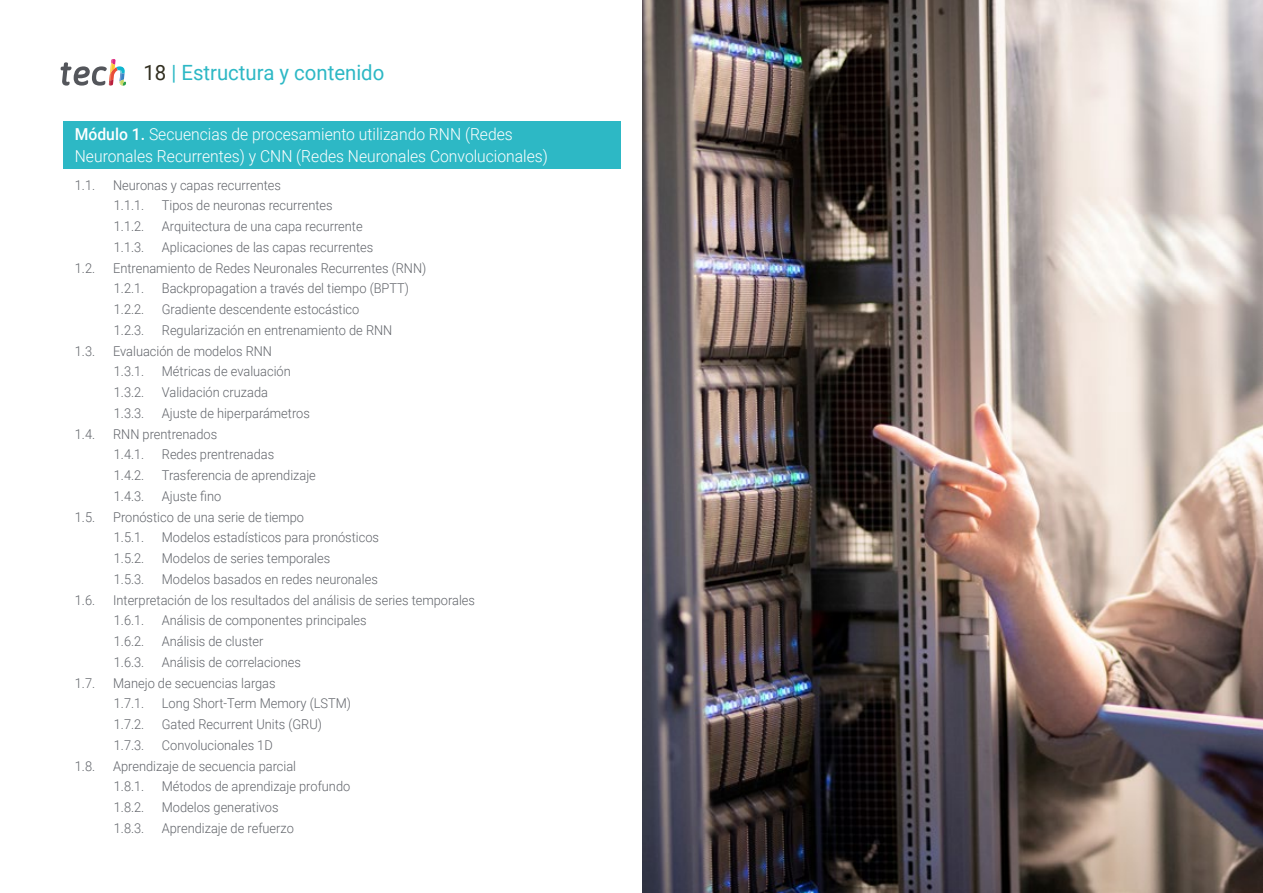
<style>
.page{position:relative;width:1263px;height:893px;background:#fff}
.page>*{position:absolute;margin:0;border:0;box-sizing:border-box;transform-origin:0 0}
.t1{font:21px "Roboto";color:#2db8c5}
.t2{font:300 16.5px/22.5px "Roboto";color:#fff;scale:.95 1}
.t3{font:300 13.5px/20.7px "Roboto";color:#61646a;scale:.95 1}
.s1{color:#312e20}
.s2{font-weight:500}
</style>
<div class="page">
<img style="left:642px;top:0;width:621px;height:893px">
<svg style="left:61px;top:59px;width:65px;height:27px"></svg>
<div style="left:64px;top:121px;width:557px;height:48px;background:#2db8c5"></div>
<h1 class="t1" style="left:144px;top:57px;width:242px"><span class="s1">18</span> | Estructura y contenido</h1>
<p class="t2" style="left:75px;top:122px;width:499px"><span class="s2">Módulo 1.</span> Secuencias de procesamiento utilizando RNN (Redes<br>Neuronales Recurrentes) y CNN (Redes Neuronales Convolucionales)</p>
<p class="t3" style="left:75px;top:174px;width:23px">1.1.</p>
<p class="t3" style="left:113px;top:174px;width:178px">Neuronas y capas recurrentes<br>1.1.1.</p>
<p class="t3" style="left:162px;top:195px;width:181px">Tipos de neuronas recurrentes</p>
<p class="t3" style="left:114px;top:215px;width:34px">1.1.2.</p>
<p class="t3" style="left:162px;top:215px;width:213px">Arquitectura de una capa recurrente</p>
<p class="t3" style="left:114px;top:236px;width:34px">1.1.3.</p>
<p class="t3" style="left:162px;top:236px;width:224px">Aplicaciones de las capas recurrentes</p>
<p class="t3" style="left:75px;top:257px;width:23px">1.2.</p>
<p class="t3" style="left:113px;top:257px;width:331px">Entrenamiento de Redes Neuronales Recurrentes (RNN)<br>1.2.1.</p>
<p class="t3" style="left:162px;top:278px;width:262px">Backpropagation a través del tiempo (BPTT)</p>
<p class="t3" style="left:114px;top:298px;width:34px">1.2.2.</p>
<p class="t3" style="left:162px;top:298px;width:209px">Gradiente descendente estocástico</p>
<p class="t3" style="left:114px;top:319px;width:34px">1.2.3.</p>
<p class="t3" style="left:162px;top:319px;width:244px">Regularización en entrenamiento de RNN</p>
<p class="t3" style="left:75px;top:340px;width:23px">1.3.</p>
<p class="t3" style="left:113px;top:340px;width:169px">Evaluación de modelos RNN<br>1.3.1.</p>
<p class="t3" style="left:162px;top:361px;width:137px">Métricas de evaluación</p>
<p class="t3" style="left:114px;top:381px;width:34px">1.3.2.</p>
<p class="t3" style="left:162px;top:381px;width:113px">Validación cruzada</p>
<p class="t3" style="left:114px;top:402px;width:34px">1.3.3.</p>
<p class="t3" style="left:162px;top:402px;width:157px">Ajuste de hiperparámetros</p>
<p class="t3" style="left:75px;top:423px;width:23px">1.4.</p>
<p class="t3" style="left:113px;top:423px;width:111px">RNN prentrenados<br>1.4.1.</p>
<p class="t3" style="left:162px;top:444px;width:120px">Redes prentrenadas</p>
<p class="t3" style="left:114px;top:464px;width:34px">1.4.2.</p>
<p class="t3" style="left:162px;top:464px;width:164px">Trasferencia de aprendizaje</p>
<p class="t3" style="left:114px;top:485px;width:34px">1.4.3.</p>
<p class="t3" style="left:162px;top:485px;width:64px">Ajuste fino</p>
<p class="t3" style="left:75px;top:506px;width:23px">1.5.</p>
<p class="t3" style="left:113px;top:506px;width:203px">Pronóstico de una serie de tiempo<br>1.5.1.</p>
<p class="t3" style="left:162px;top:527px;width:230px">Modelos estadísticos para pronósticos</p>
<p class="t3" style="left:114px;top:547px;width:34px">1.5.2.</p>
<p class="t3" style="left:162px;top:547px;width:179px">Modelos de series temporales</p>
<p class="t3" style="left:114px;top:568px;width:34px">1.5.3.</p>
<p class="t3" style="left:162px;top:568px;width:229px">Modelos basados en redes neuronales</p>
<p class="t3" style="left:75px;top:589px;width:23px">1.6.</p>
<p class="t3" style="left:113px;top:589px;width:382px">Interpretación de los resultados del análisis de series temporales<br>1.6.1.</p>
<p class="t3" style="left:162px;top:610px;width:217px">Análisis de componentes principales</p>
<p class="t3" style="left:114px;top:630px;width:34px">1.6.2.</p>
<p class="t3" style="left:162px;top:630px;width:108px">Análisis de cluster</p>
<p class="t3" style="left:114px;top:651px;width:34px">1.6.3.</p>
<p class="t3" style="left:162px;top:651px;width:148px">Análisis de correlaciones</p>
<p class="t3" style="left:75px;top:672px;width:23px">1.7.</p>
<p class="t3" style="left:113px;top:672px;width:173px">Manejo de secuencias largas<br>1.7.1.</p>
<p class="t3" style="left:162px;top:693px;width:201px">Long Short-Term Memory (LSTM)</p>
<p class="t3" style="left:114px;top:713px;width:34px">1.7.2.</p>
<p class="t3" style="left:162px;top:713px;width:170px">Gated Recurrent Units (GRU)</p>
<p class="t3" style="left:114px;top:734px;width:34px">1.7.3.</p>
<p class="t3" style="left:162px;top:734px;width:118px">Convolucionales 1D</p>
<p class="t3" style="left:75px;top:755px;width:23px">1.8.</p>
<p class="t3" style="left:113px;top:755px;width:194px">Aprendizaje de secuencia parcial<br>1.8.1.</p>
<p class="t3" style="left:162px;top:776px;width:200px">Métodos de aprendizaje profundo</p>
<p class="t3" style="left:114px;top:796px;width:34px">1.8.2.</p>
<p class="t3" style="left:162px;top:796px;width:124px">Modelos generativos</p>
<p class="t3" style="left:114px;top:817px;width:34px">1.8.3.</p>
<p class="t3" style="left:162px;top:817px;width:140px">Aprendizaje de refuerzo</p>
</div>
